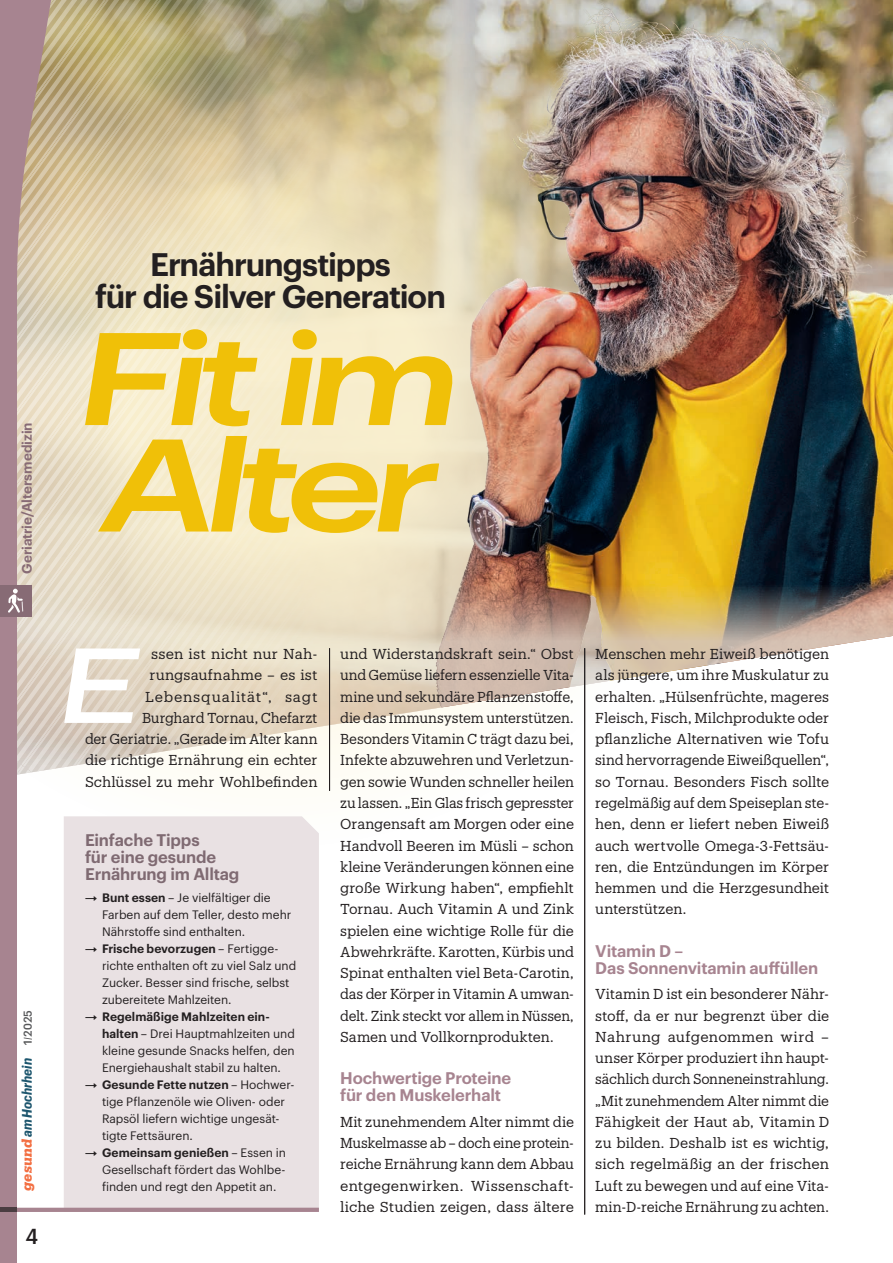
<style>
.page{position:relative;width:893px;height:1263px;background:#fff}
.page>*{position:absolute;margin:0;border:0;box-sizing:border-box;transform-origin:0 0}
.t1{font:italic 600 128.55px/106.5px "Graphik Wide";letter-spacing:-.055em;color:#f0c008}
.t2{font:italic 500 104.1px "Graphik Wide";color:#fff}
.t3{font:600 31.95px/32px "Graphik";letter-spacing:-.03em;color:#231f20;text-align:center}
.t4{font:500 21.3px "Graphik";color:#231f20}
.t5{font:600 16.5px/17px "Graphik";letter-spacing:-.01em;color:#a78490}
.t6{font:600 16.5px/17px "Graphik";letter-spacing:-.01em;color:#7f6a72}
.t7{font:14.1px/21.3px "Produkt";letter-spacing:-.005em;color:#231f20;text-align:justify}
.t8{font:600 13.5px "Graphik";letter-spacing:-.005em;color:#876b75}
.t9{font:italic 700 13.5px "Graphik Compact";color:#1d566e}
.t10{font:12px/17px "Graphik";color:#231f20}
.s1{font-family:"Produkt";color:#f36f42}
.s2{font-family:"Graphik";font-weight:500;font-style:normal;font-size:11.25px;color:#57585a}
.s3{font-family:"Circular Std"}
.s4{font-weight:600}
</style>
<div class="page">
<div style="left:64px;top:816px;width:255px;height:392px;background:#e9e1e3"></div>
<hr style="left:17px;top:1208px;width:302px;height:4px;background:#a78490">
<img style="left:330px;top:0;width:563px;height:585px">
<img style="left:330px;top:585px;width:563px;height:190px">
<svg style="left:53px;top:0;width:277px;height:775px"></svg>
<hr style="left:329px;top:648px;width:1px;height:143px;background:#231f20">
<hr style="left:584px;top:648px;width:1px;height:566px;background:#231f20">
<svg style="left:0;top:0;width:53px;height:1263px"></svg>
<div style="left:0;top:585px;width:32px;height:32px;background:#876b75"></div>
<svg style="left:8px;top:589px;width:15px;height:24px"></svg>
<svg style="left:24px;top:1037px;width:8px;height:2px"></svg>
<hr style="left:0;top:1208px;width:17px;height:4px;background:#4a3d41">
<p class="t8" style="left:17px;top:574px;width:153px;rotate:-90deg">Geriatrie/Altersmedizin</p>
<h3 class="t3" style="left:95px;top:246px;width:352px">Ernährungstipps<br>für die Silver Generation</h3>
<h1 class="t1" style="left:82px;top:313px;width:385px">Fit im<br>Alter</h1>
<p class="t9" style="left:17px;top:1191px;width:182px;rotate:-90deg"><span class="s1">gesund</span> am Hochrhein <span class="s2">1 2025</span></p>
<h3 class="t4" style="left:26px;top:1220px;width:14px">4</h3>
<p class="t7" style="left:85px;top:643px;width:234px;text-align:right">ssen ist nicht nur Nah&shy;rungsaufnahme – es ist<br>Lebensqualität“, sagt<br>Burghard Tornau, Chefarzt<br>der Geriatrie. „Gerade im Alter kann die richtige Ernährung ein echter<br>Schlüssel zu mehr Wohlbefinden</p>
<p class="t7" style="left:340px;top:643px;width:235px">und Widerstandskraft sein.“ Obst und Gemüse liefern essenzielle Vita&shy;mine und sekundäre Pflanzenstoffe, die das Immunsystem unterstützen.<br>Besonders Vitamin C trägt dazu bei, Infekte abzuwehren und Verletzun&shy;gen sowie Wunden schneller heilen zu lassen. „Ein Glas frisch gepresster Orangensaft am Morgen oder eine Handvoll Beeren im Müsli – schon kleine Veränderungen können eine große Wirkung haben“, empfiehlt Tornau. Auch Vitamin A und Zink spielen eine wichtige Rolle für die Abwehrkräfte. Karotten, Kürbis und Spinat enthalten viel Beta-Carotin, das der Körper in Vitamin A umwan&shy;delt. Zink steckt vor allem in Nüssen, Samen und Vollkornprodukten.</p>
<p class="t5" style="left:340px;top:1068px;width:172px">Hochwertige Proteine für den Muskelerhalt</p>
<p class="t7" style="left:340px;top:1110px;width:235px">Mit zunehmendem Alter nimmt die Muskelmasse ab – doch eine protein&shy;reiche Ernährung kann dem Abbau entgegenwirken. Wissenschaft&shy;liche Studien zeigen, dass ältere</p>
<h2 class="t2" style="left:61px;top:604px;width:80px">E</h2>
<p class="t6" style="left:85px;top:830px;width:156px">Einfache Tipps<br>für eine gesunde<br>Ernährung im Alltag</p>
<p class="t10" style="left:102px;top:888px;width:191px;text-indent:-17px"><span class="s3">→</span> <span class="s4">Bunt essen</span> – Je vielfältiger die<br>Farben auf dem Teller, desto mehr<br>Nährstoffe sind enthalten.</p>
<p class="t10" style="left:102px;top:939px;width:196px;text-indent:-17px"><span class="s3">→</span> <span class="s4">Frische bevorzugen</span> – Fertigge&shy;richte enthalten oft zu viel Salz und Zucker. Besser sind frische, selbst zubereitete Mahlzeiten.</p>
<p class="t10" style="left:102px;top:1007px;width:194px;text-indent:-17px"><span class="s3">→</span> <span class="s4">Regelmäßige Mahlzeiten ein&shy;halten</span> – Drei Hauptmahlzeiten und kleine gesunde Snacks helfen, den Energiehaushalt stabil zu halten.</p>
<p class="t10" style="left:102px;top:1075px;width:194px;text-indent:-17px"><span class="s3">→</span> <span class="s4">Gesunde Fette nutzen</span> – Hochwer&shy;tige Pflanzenöle wie Oliven- oder<br>Rapsöl liefern wichtige ungesät&shy;tigte Fettsäuren.</p>
<p class="t10" style="left:102px;top:1143px;width:185px;text-align:justify;text-indent:-17px"><span class="s3">→</span> <span class="s4">Gemeinsam genießen</span> – Essen in Gesellschaft fördert das Wohlbe&shy;finden und regt den Appetit an.</p>
<p class="t7" style="left:595px;top:643px;width:235px">Menschen mehr Eiweiß benötigen als jüngere, um ihre Muskulatur zu erhalten. „Hülsenfrüchte, mageres Fleisch, Fisch, Milchprodukte oder pflanzliche Alternativen wie Tofu sind hervorragende Eiweißquellen“, so Tornau. Besonders Fisch sollte regelmäßig auf dem Speiseplan ste&shy;hen, denn er liefert neben Eiweiß auch wertvolle Omega-3-Fettsäu&shy;ren, die Entzündungen im Körper hemmen und die Herzgesundheit unterstützen.</p>
<p class="t5" style="left:595px;top:941px;width:224px">Vitamin D –<br>Das Sonnenvitamin auffüllen</p>
<p class="t7" style="left:595px;top:983px;width:235px">Vitamin D ist ein besonderer Nähr&shy;stoff, da er nur begrenzt über die Nahrung aufgenommen wird – unser Körper produziert ihn haupt&shy;sächlich durch Sonneneinstrahlung. „Mit zunehmendem Alter nimmt die Fähigkeit der Haut ab, Vitamin D zu bilden. Deshalb ist es wichtig, sich regelmäßig an der frischen Luft zu bewegen und auf eine Vita&shy;min-D-reiche Ernährung zu achten.</p>
</div>
